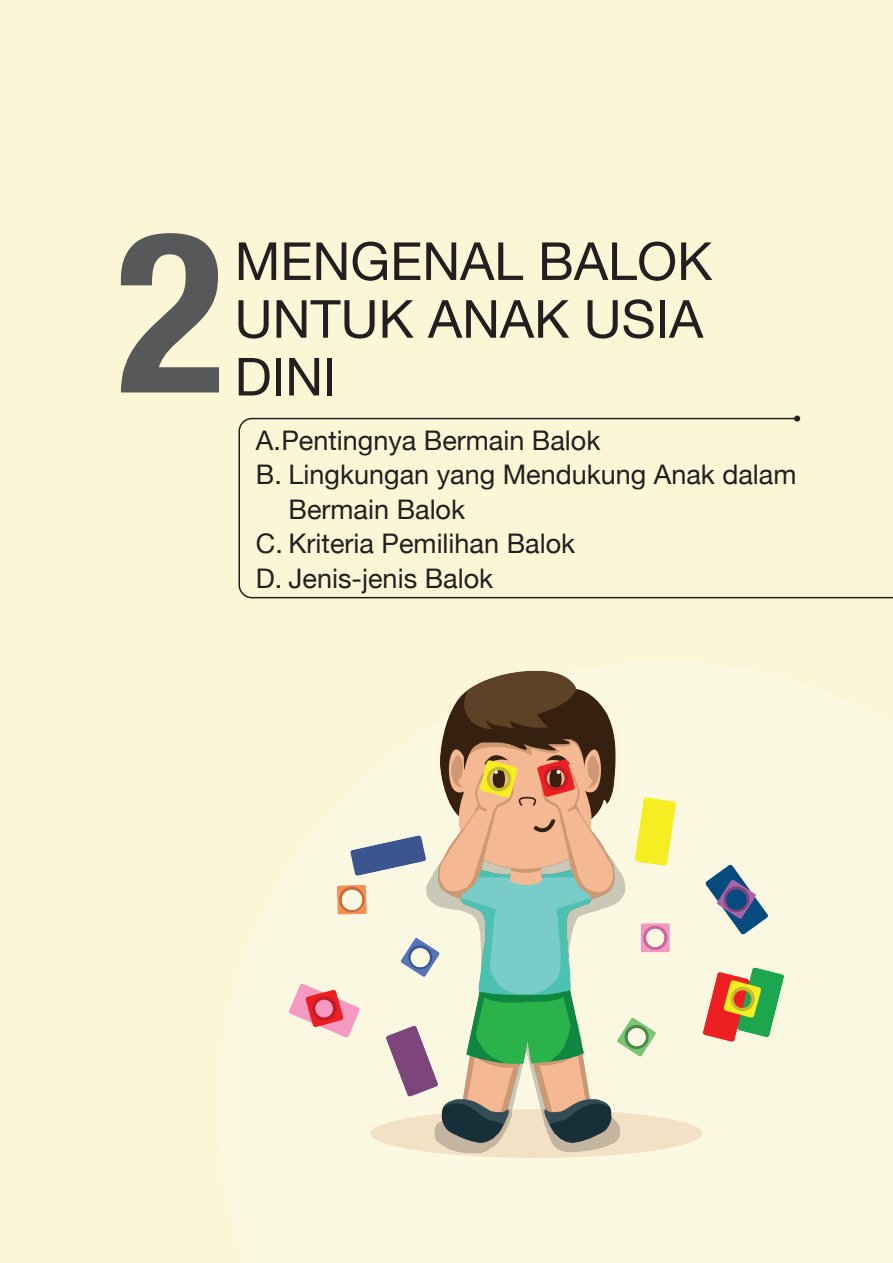
<style>
.page{position:relative;width:893px;height:1263px;background:#fff}
.page>*{position:absolute;margin:0;border:0;box-sizing:border-box;transform-origin:0 0}
.t1{font:700 condensed 225px "Helvetica Neue";color:#57585a}
.t2{font:52.5px/57.8px "Helvetica Neue";color:#231f20}
.t3{font:27px "Helvetica Neue";color:#231f20}
</style>
<div class="page">
<div style="left:1px;top:0;width:892px;height:1263px;background:#faf6d6"></div>
<svg style="left:218px;top:683px;width:675px;height:580px;fill:#fbf8e2"></svg>
<svg style="left:238px;top:417px;width:655px;height:182px"></svg>
<svg style="left:794px;top:416px;width:6px;height:6px"></svg>
<img style="left:269px;top:662px;width:531px;height:512px">
<h1 class="t1" style="left:117px;top:126px;width:109px">2</h1>
<h2 class="t2" style="left:235px;top:235px;width:479px">MENGENAL BALOK<br>UNTUK ANAK USIA<br>DINI</h2>
<p class="t3" style="left:256px;top:421px;width:346px">A.Pentingnya Bermain Balok</p>
<p class="t3" style="left:256px;top:455px;width:542px">B. Lingkungan yang Mendukung Anak dalam</p>
<p class="t3" style="left:289px;top:490px;width:178px">Bermain Balok</p>
<p class="t3" style="left:256px;top:524px;width:321px">C. Kriteria Pemilihan Balok</p>
<p class="t3" style="left:256px;top:559px;width:239px">D. Jenis-jenis Balok</p>
</div>
